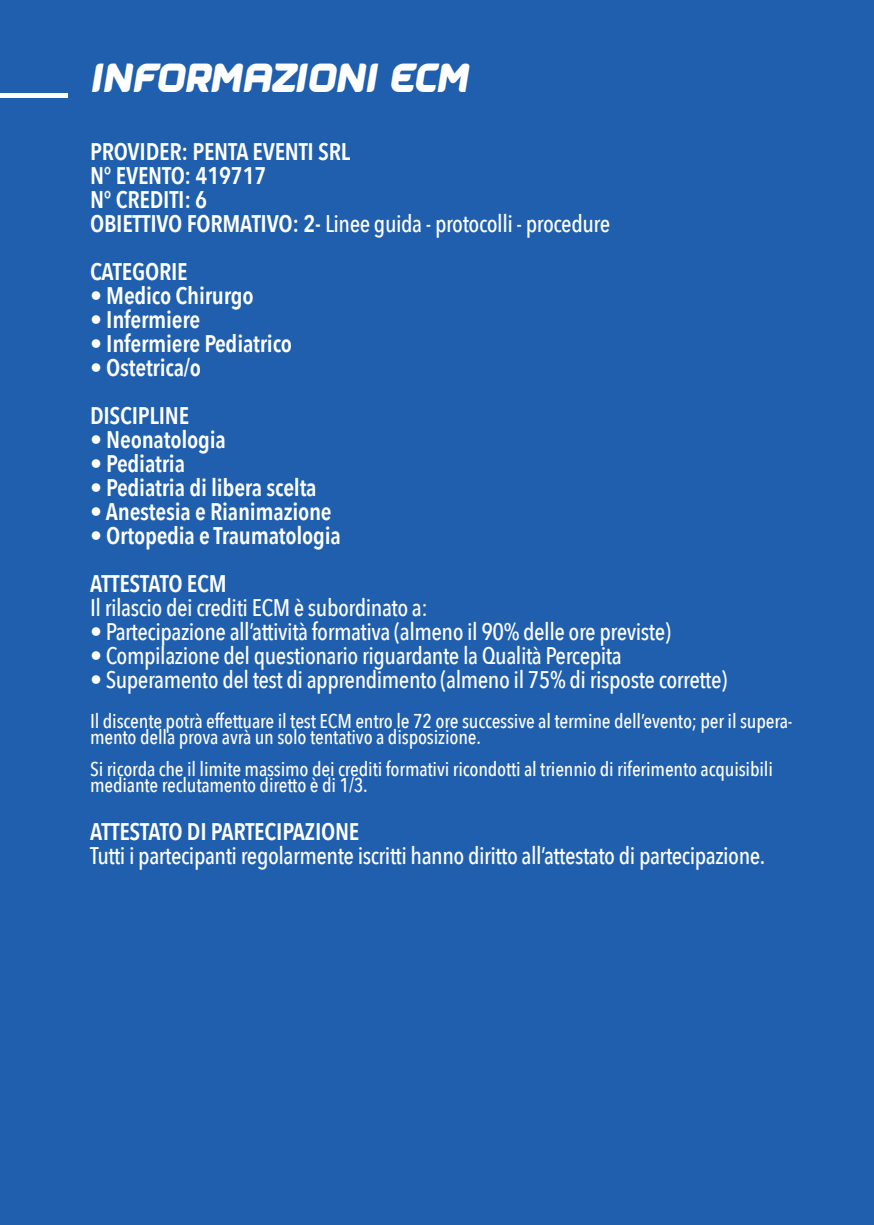
<style>
.page{position:relative;width:874px;height:1225px;background:#fff}
.page>*{position:absolute;margin:0;border:0;box-sizing:border-box;transform-origin:0 0}
.t1{font:italic 700 40px "Zilap Nitro";letter-spacing:-.09em;color:#fff}
.t2{font:500 24px "Avenir Next Condensed";letter-spacing:-.02em;color:#fff}
.t3{font:600 24px "Avenir Next Condensed";letter-spacing:-.01em;color:#fff}
.t4{font:500 20px/16px "Avenir Next Condensed";letter-spacing:-.01em;color:#fff}
.s1{font-weight:600}
</style>
<div class="page">
<div style="left:0;top:0;width:873px;height:1225px;background:#1f5fad"></div>
<hr style="left:0;top:94px;width:67px;height:4px;background:#fff">
<p class="t1" style="left:90px;top:63px;width:382px">INFORMAZIONI ECM</p>
<p class="t3" style="left:90px;top:131px;width:261px">PROVIDER: PENTA EVENTI SRL</p>
<p class="t3" style="left:90px;top:155px;width:178px">N° EVENTO: 419717</p>
<p class="t3" style="left:90px;top:179px;width:119px">N° CREDITI: 6</p>
<p class="t2" style="left:90px;top:209px;width:521px"><span class="s1">OBIETTIVO FORMATIVO: 2-</span> Linee guida - protocolli - procedure</p>
<p class="t3" style="left:90px;top:251px;width:99px">CATEGORIE</p>
<p class="t3" style="left:90px;top:275px;width:165px">• Medico Chirurgo</p>
<p class="t3" style="left:90px;top:299px;width:111px">• Infermiere</p>
<p class="t3" style="left:90px;top:323px;width:203px">• Infermiere Pediatrico</p>
<p class="t3" style="left:90px;top:347px;width:112px">• Ostetrica/o</p>
<p class="t3" style="left:90px;top:395px;width:101px">DISCIPLINE</p>
<p class="t3" style="left:90px;top:419px;width:137px">• Neonatologia</p>
<p class="t3" style="left:90px;top:443px;width:96px">• Pediatria</p>
<p class="t3" style="left:90px;top:467px;width:228px">• Pediatria di libera scelta</p>
<p class="t3" style="left:90px;top:491px;width:243px">• Anestesia e Rianimazione</p>
<p class="t3" style="left:90px;top:515px;width:252px">• Ortopedia e Traumatologia</p>
<p class="t3" style="left:90px;top:563px;width:138px">ATTESTATO ECM</p>
<p class="t2" style="left:90px;top:593px;width:339px">Il rilascio dei crediti ECM è subordinato a:</p>
<p class="t2" style="left:90px;top:617px;width:582px">• Partecipazione all’attività formativa (almeno il 90% delle ore previste)</p>
<p class="t2" style="left:90px;top:641px;width:533px">• Compilazione del questionario riguardante la Qualità Percepita</p>
<p class="t2" style="left:90px;top:665px;width:638px">• Superamento del test di apprendimento (almeno il 75% di risposte corrette)</p>
<p class="t4" style="left:90px;top:713px;width:703px">Il discente potrà effettuare il test ECM entro le 72 ore successive al termine dell’evento; per il supera&shy;mento della prova avrà un solo tentativo a disposizione.</p>
<p class="t4" style="left:90px;top:761px;width:684px">Si ricorda che il limite massimo dei crediti formativi ricondotti al triennio di riferimento acquisibili mediante reclutamento diretto è di 1/3.</p>
<p class="t3" style="left:90px;top:811px;width:270px">ATTESTATO DI PARTECIPAZIONE</p>
<p class="t2" style="left:90px;top:841px;width:676px">Tutti i partecipanti regolarmente iscritti hanno diritto all’attestato di partecipazione.</p>
</div>
